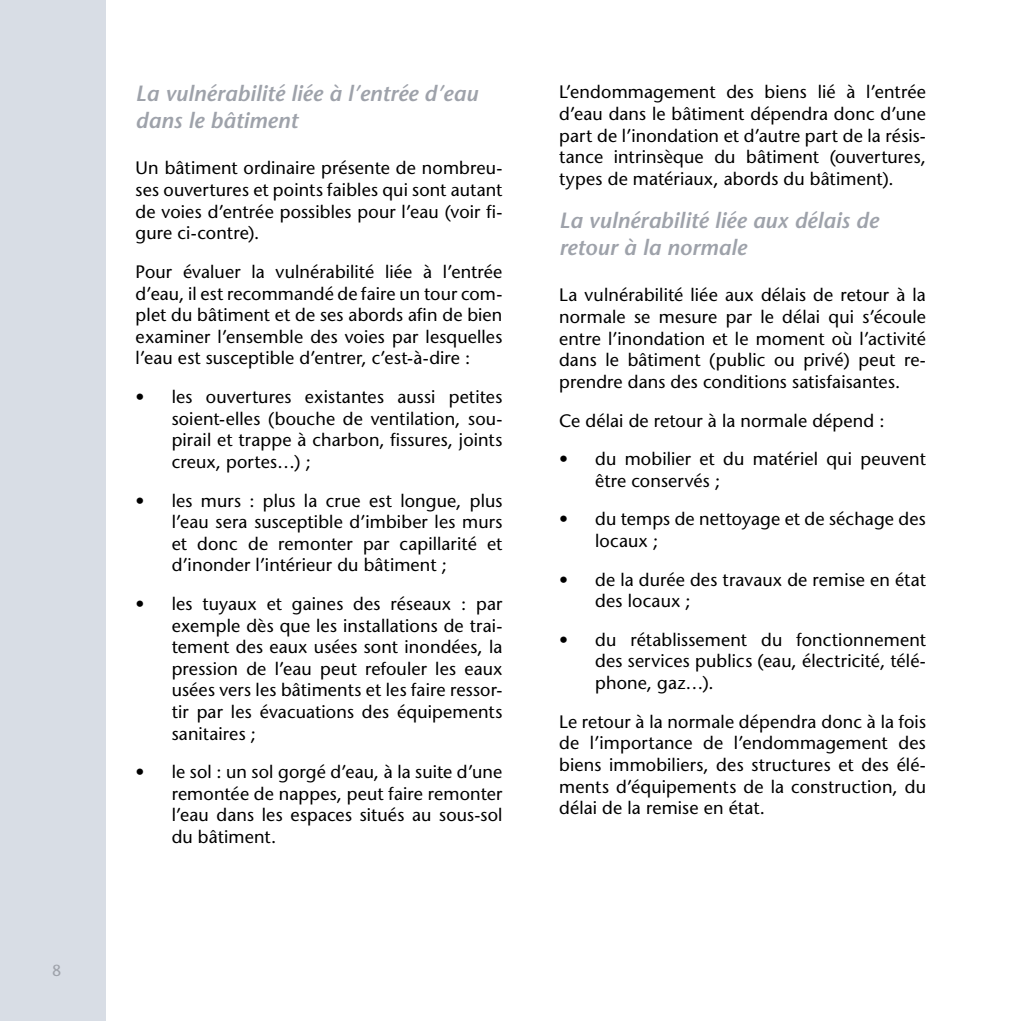
<style>
.page{position:relative;width:1021px;height:1021px;background:#fff}
.page>*{position:absolute;margin:0;border:0;box-sizing:border-box;transform-origin:0 0}
.t1{font:italic 600 22px/26.4px "Stone Sans Std";color:#9ea2aa}
.t2{font:500 18px/21.6px "Stone Sans Std";letter-spacing:.01em;color:#000;text-align:justify}
.t3{font:500 16px "Stone Sans Std";color:#9ea2aa}
</style>
<div class="page">
<div style="left:0;top:0;width:106px;height:1020px;background:#d8dde5"></div>
<p class="t3" style="left:52px;top:960px;width:11px">8</p>
<p class="t1" style="left:136px;top:80px;width:344px">La vulnérabilité liée à l’entrée d’eau dans le bâtiment</p>
<p class="t2" style="left:136px;top:157px;width:368px">Un bâtiment ordinaire présente de nombreu&shy;ses ouvertures et points faibles qui sont autant de voies d’entrée possibles pour l’eau (voir fi&shy;gure ci-contre).</p>
<p class="t2" style="left:136px;top:261px;width:368px">Pour évaluer la vulnérabilité liée à l’entrée d’eau, il est recommandé de faire un tour com&shy;plet du bâtiment et de ses abords afin de bien examiner l’ensemble des voies par lesquelles l’eau est susceptible d’entrer, c’est-à-dire :</p>
<p class="t2" style="left:172px;top:386px;width:332px;text-indent:-36px">• les ouvertures existantes aussi petites soient-elles (bouche de ventilation, sou&shy;pirail et trappe à charbon, fissures, joints creux, portes…) ;</p>
<p class="t2" style="left:172px;top:489px;width:332px;text-indent:-36px">• les murs : plus la crue est longue, plus l’eau sera susceptible d’imbiber les murs et donc de remonter par capillarité et d’inonder l’intérieur du bâtiment ;</p>
<p class="t2" style="left:172px;top:593px;width:332px;text-indent:-36px">• les tuyaux et gaines des réseaux : par exemple dès que les installations de trai&shy;tement des eaux usées sont inondées, la pression de l’eau peut refouler les eaux usées vers les bâtiments et les faire ressor&shy;tir par les évacuations des équipements sanitaires ;</p>
<p class="t2" style="left:172px;top:761px;width:332px;text-indent:-36px">• le sol : un sol gorgé d’eau, à la suite d’une remontée de nappes, peut faire remonter l’eau dans les espaces situés au sous-sol du bâtiment.</p>
<p class="t2" style="left:559px;top:81px;width:368px">L’endommagement des biens lié à l’entrée d’eau dans le bâtiment dépendra donc d’une part de l’inondation et d’autre part de la résis&shy;tance intrinsèque du bâtiment (ouvertures, types de matériaux, abords du bâtiment).</p>
<p class="t1" style="left:559px;top:207px;width:321px">La vulnérabilité liée aux délais de retour à la normale</p>
<p class="t2" style="left:559px;top:284px;width:368px">La vulnérabilité liée aux délais de retour à la normale se mesure par le délai qui s’écoule entre l’inondation et le moment où l’activité dans le bâtiment (public ou privé) peut re&shy;prendre dans des conditions satisfaisantes.</p>
<p class="t2" style="left:559px;top:409px;width:327px">Ce délai de retour à la normale dépend :</p>
<p class="t2" style="left:595px;top:448px;width:332px;text-indent:-36px">• du mobilier et du matériel qui peuvent être conservés ;</p>
<p class="t2" style="left:595px;top:508px;width:332px;text-indent:-36px">• du temps de nettoyage et de séchage des locaux ;</p>
<p class="t2" style="left:595px;top:568px;width:332px;text-indent:-36px">• de la durée des travaux de remise en état des locaux ;</p>
<p class="t2" style="left:595px;top:628px;width:332px;text-indent:-36px">• du rétablissement du fonctionnement des services publics (eau, électricité, télé&shy;phone, gaz…).</p>
<p class="t2" style="left:559px;top:710px;width:368px">Le retour à la normale dépendra donc à la fois de l’importance de l’endommagement des biens immobiliers, des structures et des élé&shy;ments d’équipements de la construction, du délai de la remise en état.</p>
</div>
